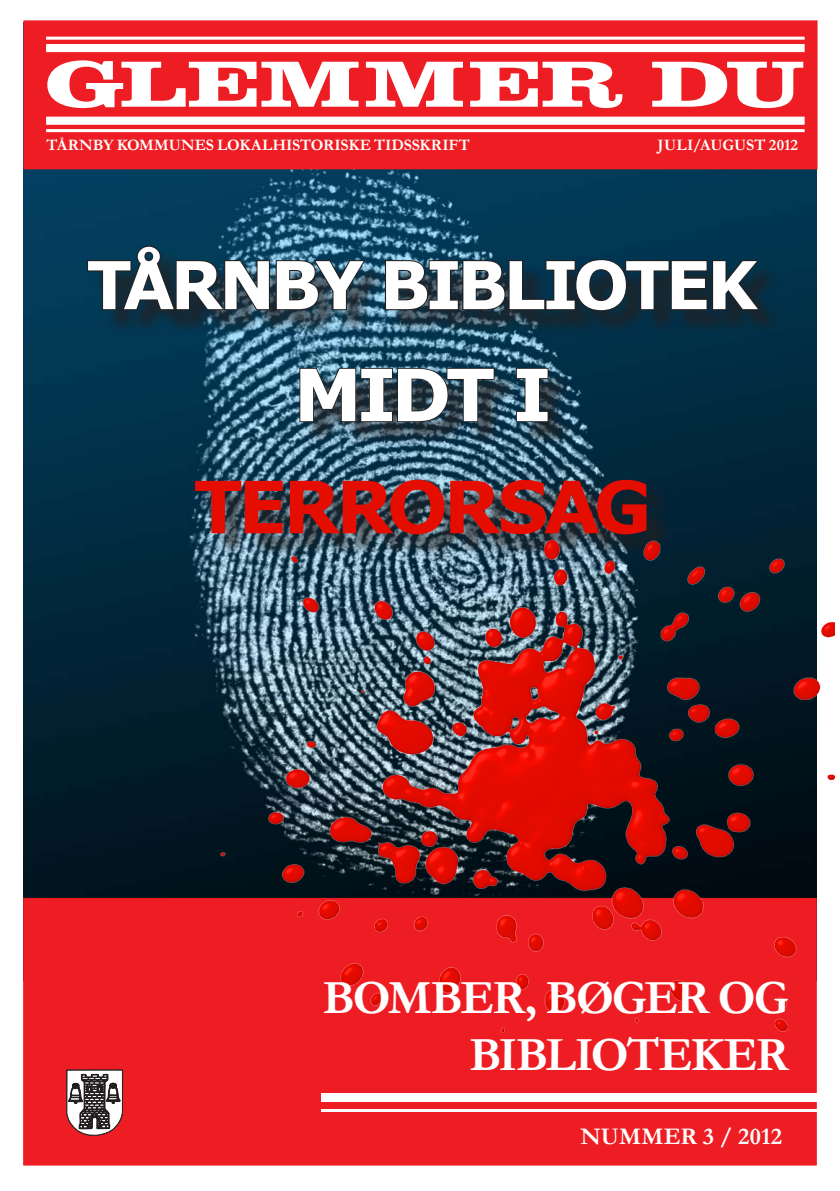
<style>
.page{position:relative;width:840px;height:1191px;background:#fff}
.page>*{position:absolute;margin:0;border:0;box-sizing:border-box;transform-origin:0 0}
.ARR_TITEL{font:700 72px "Verdana";letter-spacing:-.06em;color:#e50c00}
.ARR_TITEL-2{font:700 72px "Verdana";color:#fff}
.ARR_TITEL-3{font:700 66px "Verdana";letter-spacing:-.065em;color:#fff}
.t1{font:700 48px/57.6px "Garamond";letter-spacing:-.045em;color:#fff;text-align:right}
.t2{font:700 24px "Garamond";letter-spacing:.01em;color:#fff}
.t3{font:700 16px "Garamond";letter-spacing:-.005em;color:#fff}
</style>
<div class="page">
<img style="left:24px;top:169px;width:792px;height:729px">
<div style="left:198px;top:371px;width:473px;height:188px;background:#231f20;opacity:.75"></div>
<svg style="left:298px;top:367px;width:197px;height:56px;background:#314957"></svg>
<svg style="left:515px;top:367px;width:34px;height:56px;background:#324d5d"></svg>
<div style="left:23px;top:898px;width:793px;height:267px;background:#ee1d23;border:1px solid #ee1d23"></div>
<div style="left:321px;top:1093px;width:495px;height:9px;background:#fff"></div>
<hr style="left:321px;top:1109px;width:495px;height:2px;background:#fff">
<svg style="left:23px;top:20px;width:794px;height:149px"></svg>
<div style="left:46px;top:140px;width:756px;height:28px;background:#ee1d23"></div>
<svg style="left:66px;top:1069px;width:57px;height:66px;background:#998788"></svg>
<img style="left:217px;top:537px;width:616px;height:500px">
<div style="left:90px;top:249px;width:692px;height:86px;background:#231f20;opacity:.75"></div>
<svg style="left:86px;top:245px;width:281px;height:66px;background:#214254"></svg>
<svg style="left:383px;top:258px;width:378px;height:54px;background:#193342"></svg>
<p class="t3" style="left:46px;top:134px;width:424px">TÅRNBY KOMMUNES LOKALHISTORISKE TIDSSKRIFT</p>
<p class="t3" style="left:657px;top:134px;width:142px">JULI/AUGUST 2012</p>
<p class="ARR_TITEL-3" style="left:87px;top:243px;width:672px">TÅRNBY BIBLIOTEK</p>
<p class="ARR_TITEL-2" style="left:293px;top:349px;width:259px">MIDT I</p>
<p class="ARR_TITEL" style="left:193px;top:461px;width:459px">TERRORSAG</p>
<p class="t1" style="left:322px;top:969px;width:467px">BOMBER, BØGER OG<br>BIBLIOTEKER</p>
<p class="t2" style="left:580px;top:1120px;width:203px">NUMMER 3 / 2012</p>
</div>
